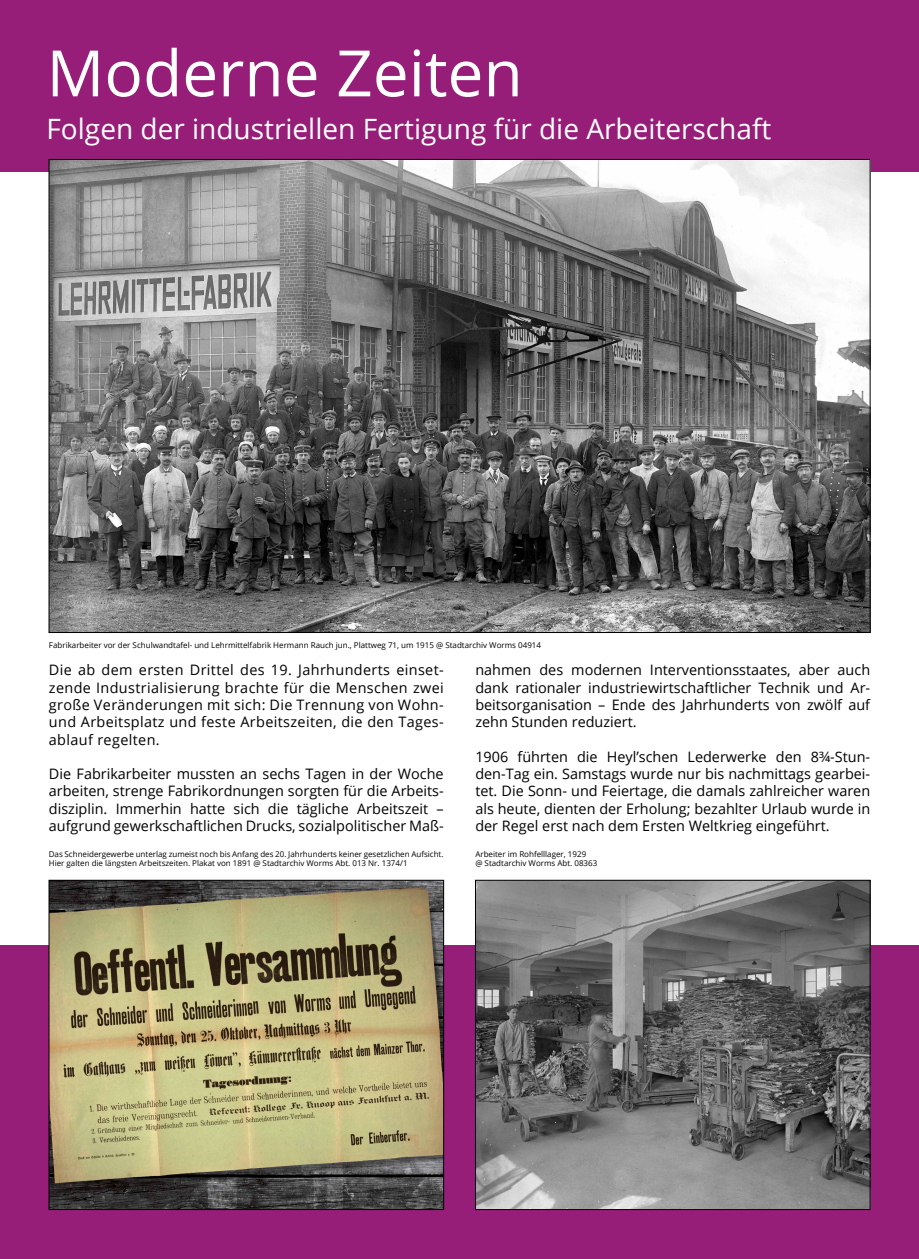
<style>
.page{position:relative;width:919px;height:1259px;background:#fff}
.page>*{position:absolute;margin:0;border:0;box-sizing:border-box;transform-origin:0 0}
.t1{font:64px "Open Sans";color:#fff}
.t2{font:28px "Open Sans";color:#fff}
.t3{font:14.4px/17.3px "Open Sans";color:#000;text-align:justify}
.t4{font:8px/9.6px "Open Sans";color:#000}
</style>
<div class="page">
<div style="left:0;top:0;width:918px;height:172px;background:#961e79"></div>
<div style="left:0;top:946px;width:918px;height:313px;background:#961e79"></div>
<img style="left:51px;top:882px;width:390px;height:325px">
<div style="left:49px;top:880px;width:394px;height:329px;border:1px solid #000"></div>
<img style="left:51px;top:161px;width:817px;height:469px">
<img style="left:477px;top:882px;width:391px;height:325px">
<div style="left:475px;top:880px;width:395px;height:329px;border:1px solid #000"></div>
<p class="t1" style="left:46px;top:29px;width:477px">Moderne Zeiten</p>
<p class="t2" style="left:46px;top:110px;width:726px">Folgen der industriellen Fertigung für die Arbeiterschaft</p>
<p class="t4" style="left:49px;top:640px;width:493px">Fabrikarbeiter vor der Schulwandtafel- und Lehrmittelfabrik Hermann Rauch jun., Plattweg 71, um 1915 @ Stadtarchiv Worms 04914</p>
<p class="t3" style="left:49px;top:661px;width:396px">Die ab dem ersten Drittel des 19. Jahrhunderts einset&shy;zende Industrialisierung brachte für die Menschen zwei große Veränderungen mit sich: Die Trennung von Wohn&shy;und Arbeitsplatz und feste Arbeitszeiten, die den Tages&shy;ablauf regelten.</p>
<p class="t3" style="left:49px;top:765px;width:396px">Die Fabrikarbeiter mussten an sechs Tagen in der Woche arbeiten, strenge Fabrikordnungen sorgten für die Arbeits&shy;disziplin. Immerhin hatte sich die tägliche Arbeitszeit – aufgrund gewerkschaftlichen Drucks, sozialpolitischer Maß-</p>
<p class="t3" style="left:475px;top:661px;width:396px">nahmen des modernen Interventionsstaates, aber auch dank rationaler industriewirtschaftlicher Technik und Ar&shy;beitsorganisation – Ende des Jahrhunderts von zwölf auf zehn Stunden reduziert.</p>
<p class="t3" style="left:475px;top:747px;width:396px">1906 führten die Heyl’schen Lederwerke den 8¾-Stun&shy;den-Tag ein. Samstags wurde nur bis nachmittags gearbei&shy;tet. Die Sonn- und Feiertage, die damals zahlreicher waren als heute, dienten der Erholung; bezahlter Urlaub wurde in der Regel erst nach dem Ersten Weltkrieg eingeführt.</p>
<p class="t4" style="left:49px;top:849px;width:396px">Das Schneidergewerbe unterlag zumeist noch bis Anfang des 20. Jahrhunderts keiner gesetzlichen Aufsicht.<br>Hier galten die längsten Arbeitszeiten. Plakat von 1891 @ Stadtarchiv Worms Abt. 013 Nr. 1374/1</p>
<p class="t4" style="left:475px;top:849px;width:123px">Arbeiter im Rohfelllager, 1929<br>@ Stadtarchiv Worms Abt. 08363</p>
</div>
